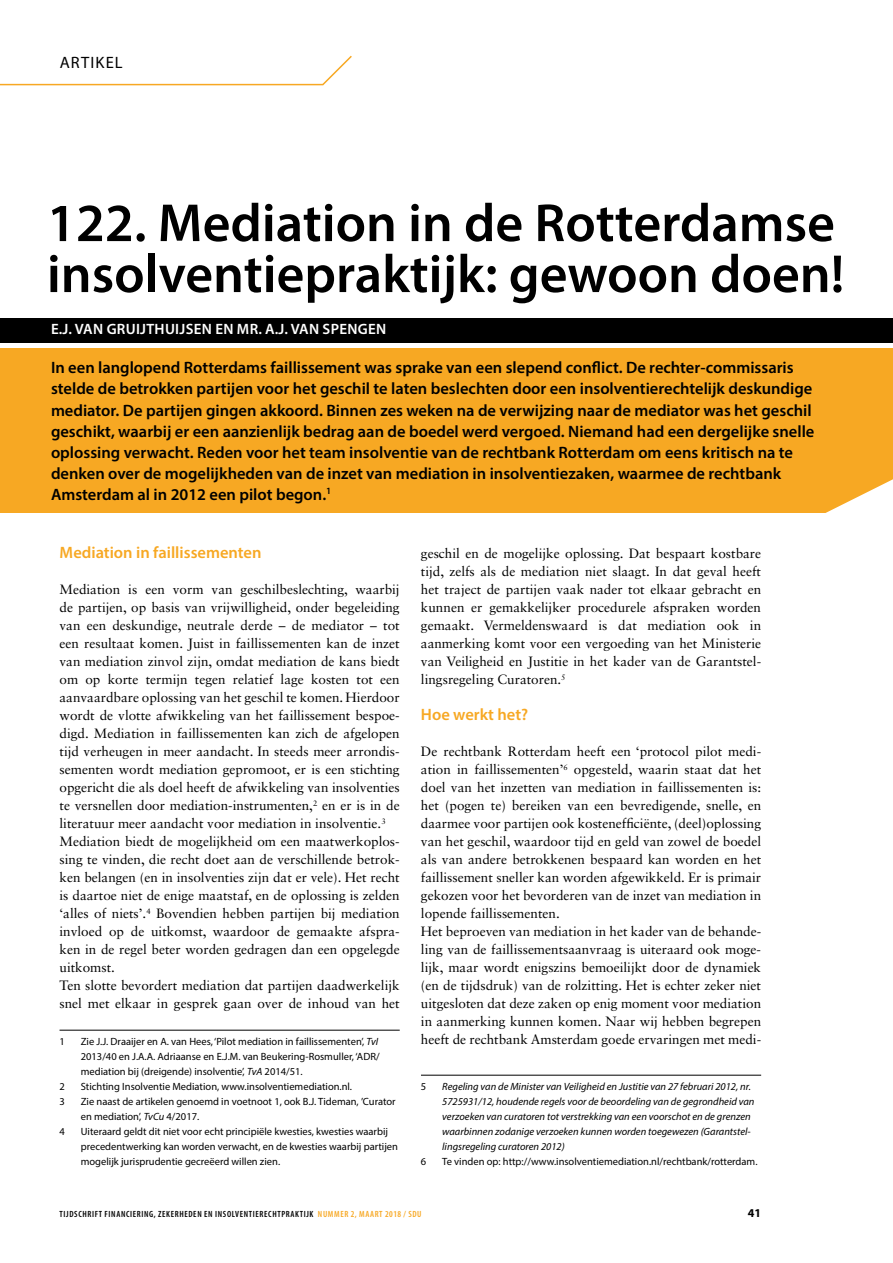
<style>
.page{position:relative;width:893px;height:1263px;background:#fff}
.page>*{position:absolute;margin:0;border:0;box-sizing:border-box;transform-origin:0 0}
.t1{font:600 54px/51px "Myriad Pro";color:#000}
.t2{font:600 16.5px/21px "Myriad Pro";color:#000}
.t3{font:600 16.5px "Myriad Pro";color:#f7a823}
.t4{font:16.5px "Myriad Pro";color:#000}
.t5{font:600 15px "Myriad Pro";letter-spacing:.02em;color:#fff}
.t6{font:13.5px/18px "Sabon LT Std";color:#000}
.t7{font:700 12px "Myriad Pro";color:#000}
.t8{font:10.5px/15px "Myriad Pro";color:#000}
.t9{font:italic 10.5px/15px "Myriad Pro";color:#000}
.t10{font:600 condensed 9px "Myriad Pro";letter-spacing:.07em;color:#000}
.s1{font-style:italic}
.s2{color:#f7a823}
</style>
<div class="page">
<div style="left:0;top:318px;width:893px;height:24px;background:#000"></div>
<svg style="left:0;top:55px;width:352px;height:31px"></svg>
<hr style="left:0;top:111px;width:1px;height:1152px;background:#ededed">
<hr style="left:60px;top:1030px;width:340px;height:1px;background:#000">
<hr style="left:421px;top:1075px;width:340px;height:1px;background:#000">
<div style="left:0;top:348px;width:893px;height:164px;background:#f7a823"></div>
<svg style="left:816px;top:512px;width:77px;height:1px"></svg>
<p class="t4" style="left:60px;top:53px;width:21px">Artike</p>
<p class="t4" style="left:115px;top:53px;width:9px">l</p>
<h1 class="t1" style="left:47px;top:196px;width:799px">122. Mediation in de Rotterdamse insolventiepraktijk: gewoon doen!</h1>
<p class="t5" style="left:51px;top:320px;width:337px">E.J. VAN GRUIJTHUIJSEN EN MR. A.J. VAN SPENGEN</p>
<p class="t2" style="left:51px;top:357px;width:765px">In een langlopend Rotterdams faillissement was sprake van een slepend conflict. De rechter-commissaris stelde de betrokken partijen voor het geschil te laten beslechten door een insolventierechtelijk deskundige mediator. De partijen gingen akkoord. Binnen zes weken na de verwijzing naar de mediator was het geschil geschikt, waarbij er een aanzienlijk bedrag aan de boedel werd vergoed. Niemand had een dergelijke snelle oplossing verwacht. Reden voor het team insolventie van de rechtbank Rotterdam om eens kritisch na te denken over de mogelijkheden van de inzet van mediation in insolventiezaken, waarmee de rechtbank Amsterdam al in 2012 een pilot begon.<sup>1</sup></p>
<p class="t3" style="left:60px;top:542px;width:203px">Mediation in faillissementen</p>
<p class="t6" style="left:60px;top:580px;width:342px">Mediation is een vorm van geschilbeslechting, waarbij de partijen, op basis van vrijwilligheid, onder begeleiding van een deskundige, neutrale derde – de mediator – tot een resultaat komen. Juist in faillissementen kan de inzet van mediation zinvol zijn, omdat mediation de kans biedt om op korte termijn tegen relatief lage kosten tot een aanvaardbare oplossing van het geschil te komen. Hierdoor wordt de vlotte afwikkeling van het faillissement bespoe&shy;digd. Mediation in faillissementen kan zich de afgelopen tijd verheugen in meer aandacht. In steeds meer arrondis&shy;sementen wordt mediation gepromoot, er is een stichting opgericht die als doel heeft de afwikkeling van insolventies te versnellen door mediation-instrumenten,<sup>2</sup> en er is in de literatuur meer aandacht voor mediation in insolventie.<sup>3<br></sup>Mediation biedt de mogelijkheid om een maatwerkoplos&shy;sing te vinden, die recht doet aan de verschillende betrok&shy;ken belangen (en in insolventies zijn dat er vele). Het recht is daartoe niet de enige maatstaf, en de oplossing is zelden ‘alles of niets’.<sup>4</sup> Bovendien hebben partijen bij mediation invloed op de uitkomst, waardoor de gemaakte afspra&shy;ken in de regel beter worden gedragen dan een opgelegde uitkomst.<br>Ten slotte bevordert mediation dat partijen daadwerkelijk snel met elkaar in gesprek gaan over de inhoud van het</p>
<p class="t8" style="left:60px;top:1034px;width:7px">1</p>
<p class="t8" style="left:81px;top:1034px;width:300px">Zie J.J. Draaijer en A. van Hees, ‘Pilot mediation in faillissementen’, <span class="s1">TvI<br></span>2013/40 en J.A.A. Adriaanse en E.J.M. van Beukering-Rosmuller, ‘ADR/ mediation bij (dreigende) insolventie’, <span class="s1">TvA</span> 2014/51.</p>
<p class="t8" style="left:60px;top:1079px;width:7px">2</p>
<p class="t8" style="left:81px;top:1079px;width:273px">Stichting Insolventie Mediation, www.insolventiemediation.nl.</p>
<p class="t8" style="left:60px;top:1094px;width:7px">3</p>
<p class="t8" style="left:81px;top:1094px;width:316px">Zie naast de artikelen genoemd in voetnoot 1, ook B.J. Tideman, ’Curator en mediation’, <span class="s1">TvCu</span> 4/2017.</p>
<p class="t8" style="left:60px;top:1124px;width:7px">4</p>
<p class="t8" style="left:81px;top:1124px;width:319px">Uiteraard geldt dit niet voor echt principiële kwesties, kwesties waarbij precedentwerking kan worden verwacht, en de kwesties waarbij partijen mogelijk jurisprudentie gecreëerd willen zien.</p>
<p class="t6" style="left:421px;top:544px;width:342px;text-align:justify">geschil en de mogelijke oplossing. Dat bespaart kostbare tijd, zelfs als de mediation niet slaagt. In dat geval heeft het traject de partijen vaak nader tot elkaar gebracht en kunnen er gemakkelijker procedurele afspraken worden gemaakt. Vermeldenswaard is dat mediation ook in aanmerking komt voor een vergoeding van het Ministerie van Veiligheid en Justitie in het kader van de Garantstel&shy;lingsregeling Curatoren.<sup>5</sup></p>
<p class="t3" style="left:421px;top:704px;width:109px">Hoe werkt het?</p>
<p class="t6" style="left:421px;top:742px;width:342px">De rechtbank Rotterdam heeft een ‘protocol pilot medi&shy;ation in faillissementen’<sup>6</sup> opgesteld, waarin staat dat het doel van het inzetten van mediation in faillissementen is: het (pogen te) bereiken van een bevredigende, snelle, en daarmee voor partijen ook kostenefficiënte, (deel)oplossing van het geschil, waardoor tijd en geld van zowel de boedel als van andere betrokkenen bespaard kan worden en het faillissement sneller kan worden afgewikkeld. Er is primair gekozen voor het bevorderen van de inzet van mediation in lopende faillissementen.<br>Het beproeven van mediation in het kader van de behande&shy;ling van de faillissementsaanvraag is uiteraard ook moge&shy;lijk, maar wordt enigszins bemoeilijkt door de dynamiek (en de tijdsdruk) van de rolzitting. Het is echter zeker niet uitgesloten dat deze zaken op enig moment voor mediation in aanmerking kunnen komen. Naar wij hebben begrepen heeft de rechtbank Amsterdam goede ervaringen met medi-</p>
<p class="t8" style="left:421px;top:1079px;width:7px">5</p>
<p class="t9" style="left:442px;top:1079px;width:314px">Regeling van de Minister van Veiligheid en Justitie van 27 februari 2012, nr.<br>5725931/12, houdende regels voor de beoordeling van de gegrondheid van verzoeken van curatoren tot verstrekking van een voorschot en de grenzen waarbinnen zodanige verzoeken kunnen worden toegewezen (Garantstel&shy;lingsregeling curatoren 2012)</p>
<p class="t8" style="left:421px;top:1154px;width:7px">6</p>
<p class="t8" style="left:442px;top:1154px;width:317px">Te vinden op: http://www.insolventiemediation.nl/rechtbank/rotterdam.</p>
<p class="t10" style="left:60px;top:1208px;width:363px">TIJDSCHRIFT FINANCIERING, ZEKERHEDEN EN INSOLVENTIERECHTPRAKTIJK <span class="s2">NUMMER 2, MAART 2018 / SDU</span></p>
<p class="t7" style="left:748px;top:1205px;width:15px">41</p>
</div>
